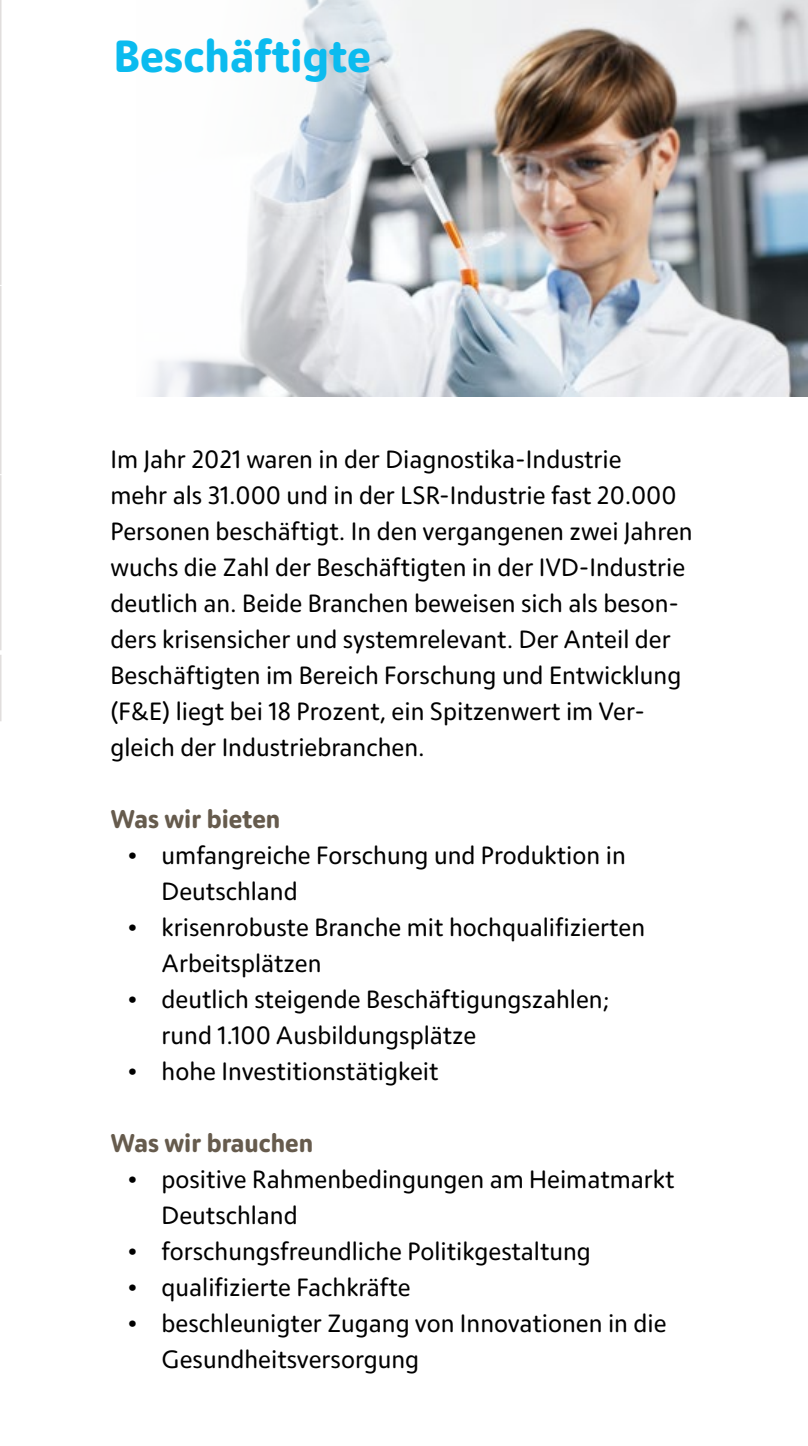
<style>
.page{position:relative;width:808px;height:1446px;background:#fff}
.page>*{position:absolute;margin:0;border:0;box-sizing:border-box;transform-origin:0 0}
.t1{font:700 45px "Moniker";color:#0bbbef}
.t2{font:700 25.5px "Moniker";color:#665b4d}
.t3{font:24.9px/36px "Moniker";color:#000}
</style>
<div class="page">
<img style="left:152px;top:0;width:656px;height:396px">
<svg style="left:0;top:0;width:2px;height:721px"></svg>
<h1 class="t1" style="left:114px;top:25px;width:258px">Beschäftigte</h1>
<p class="t3" style="left:111px;top:440px;width:584px">Im Jahr 2021 waren in der Diagnostika-Industrie<br>mehr als 31.000 und in der LSR-Industrie fast 20.000<br>Personen beschäftigt. In den vergangenen zwei Jahren wuchs die Zahl der Beschäftigten in der IVD-Industrie deutlich an. Beide Branchen beweisen sich als beson&shy;ders krisensicher und systemrelevant. Der Anteil der Beschäftigten im Bereich Forschung und Entwicklung (F&amp;E) liegt bei 18 Prozent, ein Spitzenwert im Ver&shy;gleich der Industriebranchen.</p>
<p class="t2" style="left:111px;top:802px;width:171px">Was wir bieten</p>
<p class="t3" style="left:162px;top:836px;width:466px;text-indent:-34px">• umfangreiche Forschung und Produktion in<br>Deutschland</p>
<p class="t3" style="left:162px;top:908px;width:485px;text-indent:-34px">• krisenrobuste Branche mit hochqualifizierten<br>Arbeitsplätzen</p>
<p class="t3" style="left:162px;top:980px;width:449px;text-indent:-34px">• deutlich steigende Beschäftigungszahlen; rund 1.100 Ausbildungsplätze</p>
<p class="t3" style="left:128px;top:1053px;width:313px">• hohe Investitionstätigkeit</p>
<p class="t2" style="left:111px;top:1126px;width:204px">Was wir brauchen</p>
<p class="t3" style="left:162px;top:1160px;width:514px;text-indent:-34px">• positive Rahmenbedingungen am Heimatmarkt<br>Deutschland</p>
<p class="t3" style="left:128px;top:1232px;width:465px">• forschungsfreundliche Politikgestaltung</p>
<p class="t3" style="left:128px;top:1268px;width:285px">• qualifizierte Fachkräfte</p>
<p class="t3" style="left:162px;top:1304px;width:507px;text-indent:-34px">• beschleunigter Zugang von Innovationen in die<br>Gesundheitsversorgung</p>
</div>
